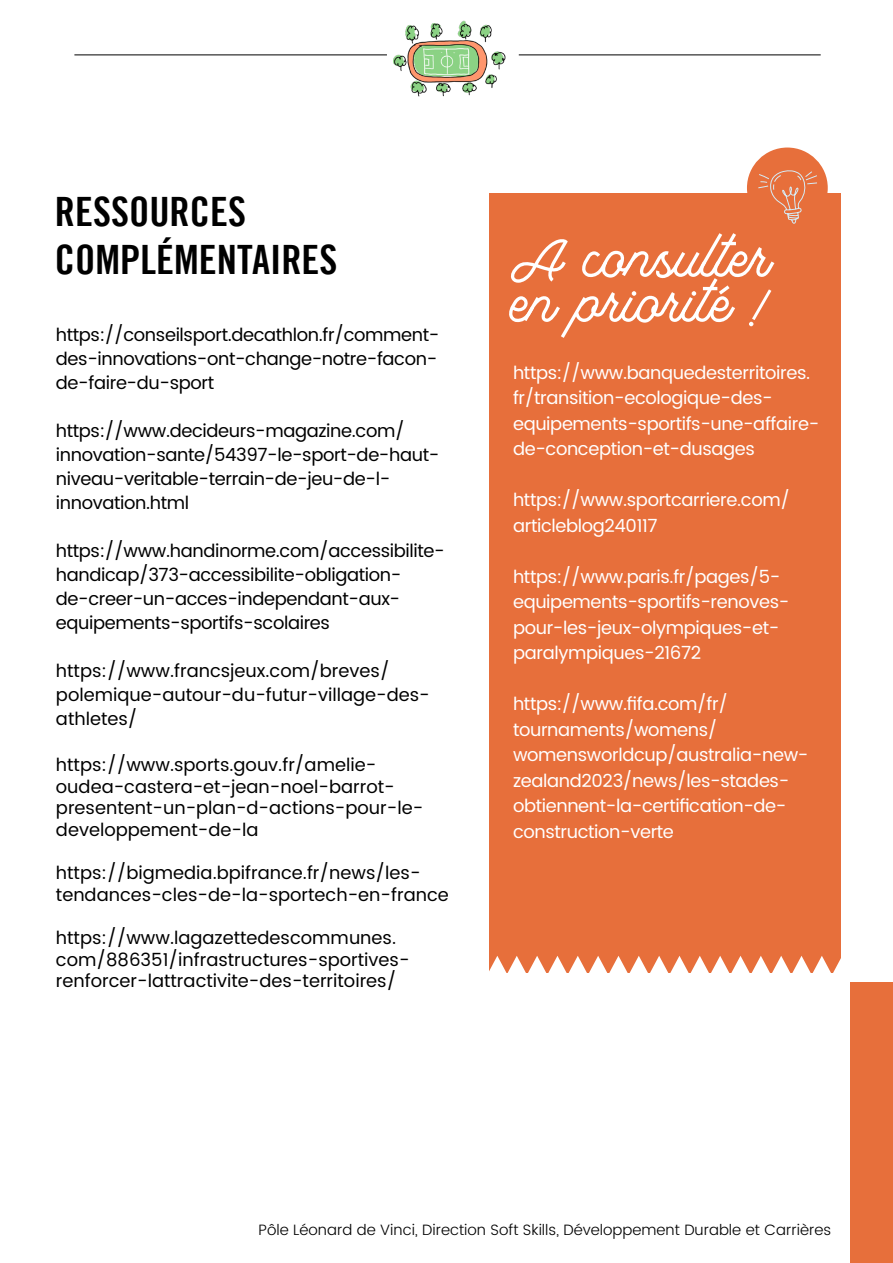
<style>
.page{position:relative;width:893px;height:1263px;background:#fff}
.page>*{position:absolute;margin:0;border:0;box-sizing:border-box;transform-origin:0 0}
.t1{font:61.5px/45px "Madgue Script";color:#fff}
.t2{font:40.5px/48px "Trade Gothic LT Bold Cond Twenty";color:#000}
.t3{font:18px/21.6px "Poppins";color:#000}
.t4{font:18px/25.5px "Poppins";letter-spacing:-.02em;color:#fff}
.t5{font:18px/24px "Poppins";letter-spacing:-.02em;color:#000}
.t6{font:300 15px "Poppins";color:#000}
.s1{font-size:54px}
</style>
<div class="page">
<hr style="left:74px;top:55px;width:313px;height:1px;background:#000">
<hr style="left:519px;top:55px;width:302px;height:1px;background:#000">
<img style="left:394px;top:20px;width:112px;height:77px">
<div style="left:850px;top:982px;width:43px;height:281px;background:#e76f3b"></div>
<div style="left:489px;top:193px;width:352px;height:780px;background:#e76f3b"></div>
<svg style="left:489px;top:956px;width:352px;height:17px"></svg>
<div style="left:747px;top:148px;width:81px;height:80px;background:#e76f3b;border-radius:50%"></div>
<svg style="left:758px;top:170px;width:59px;height:54px"></svg>
<h2 class="t2" style="left:55px;top:187px;width:284px">RESSOURCES<br>COMPLÉMENTAIRES</h2>
<p class="t3" style="left:56px;top:324px;width:385px;line-height:24px;text-align:justify">https://conseilsport.decathlon.fr/comment&shy;des-innovations-ont-change-notre-facon&shy;de-faire-du-sport</p>
<p class="t5" style="left:56px;top:420px;width:385px">https://www.decideurs-magazine.com/ innovation-sante/54397-le-sport-de-haut&shy;niveau-veritable-terrain-de-jeu-de-l&shy;innovation.html</p>
<p class="t5" style="left:56px;top:540px;width:390px">https://www.handinorme.com/accessibilite&shy;handicap/373-accessibilite-obligation&shy;de-creer-un-acces-independant-aux&shy;equipements-sportifs-scolaires</p>
<p class="t3" style="left:56px;top:660px;width:375px;line-height:24px">https://www.francsjeux.com/breves/ polemique-autour-du-futur-village-des&shy;athletes/</p>
<p class="t3" style="left:56px;top:754px;width:369px">https://www.sports.gouv.fr/amelie&shy;oudea-castera-et-jean-noel-barrot&shy;presentent-un-plan-d-actions-pour-le&shy;developpement-de-la</p>
<p class="t3" style="left:56px;top:862px;width:394px">https://bigmedia.bpifrance.fr/news/les&shy;tendances-cles-de-la-sportech-en-france</p>
<p class="t3" style="left:56px;top:927px;width:355px">https://www.lagazettedescommunes. com/886351/infrastructures-sportives&shy;renforcer-lattractivite-des-territoires/</p>
<h1 class="t1" style="left:511px;top:241px;width:264px">A consulter en priorité <span class="s1">!</span></h1>
<p class="t4" style="left:513px;top:360px;width:308px">https://www.banquedesterritoires. fr/transition-ecologique-des&shy;equipements-sportifs-une-affaire&shy;de-conception-et-dusages</p>
<p class="t4" style="left:513px;top:488px;width:279px">https://www.sportcarriere.com/ articleblog240117</p>
<p class="t4" style="left:513px;top:564px;width:278px">https://www.paris.fr/pages/5- equipements-sportifs-renoves&shy;pour-les-jeux-olympiques-et&shy;paralympiques-21672</p>
<p class="t4" style="left:513px;top:692px;width:297px">https://www.fifa.com/fr/ tournaments/womens/ womensworldcup/australia-new&shy;zealand2023/news/les-stades&shy;obtiennent-la-certification-de&shy;construction-verte</p>
<p class="t6" style="left:259px;top:1219px;width:574px">Pôle Léonard de Vinci, Direction Soft Skills, Développement Durable et Carrières</p>
</div>
